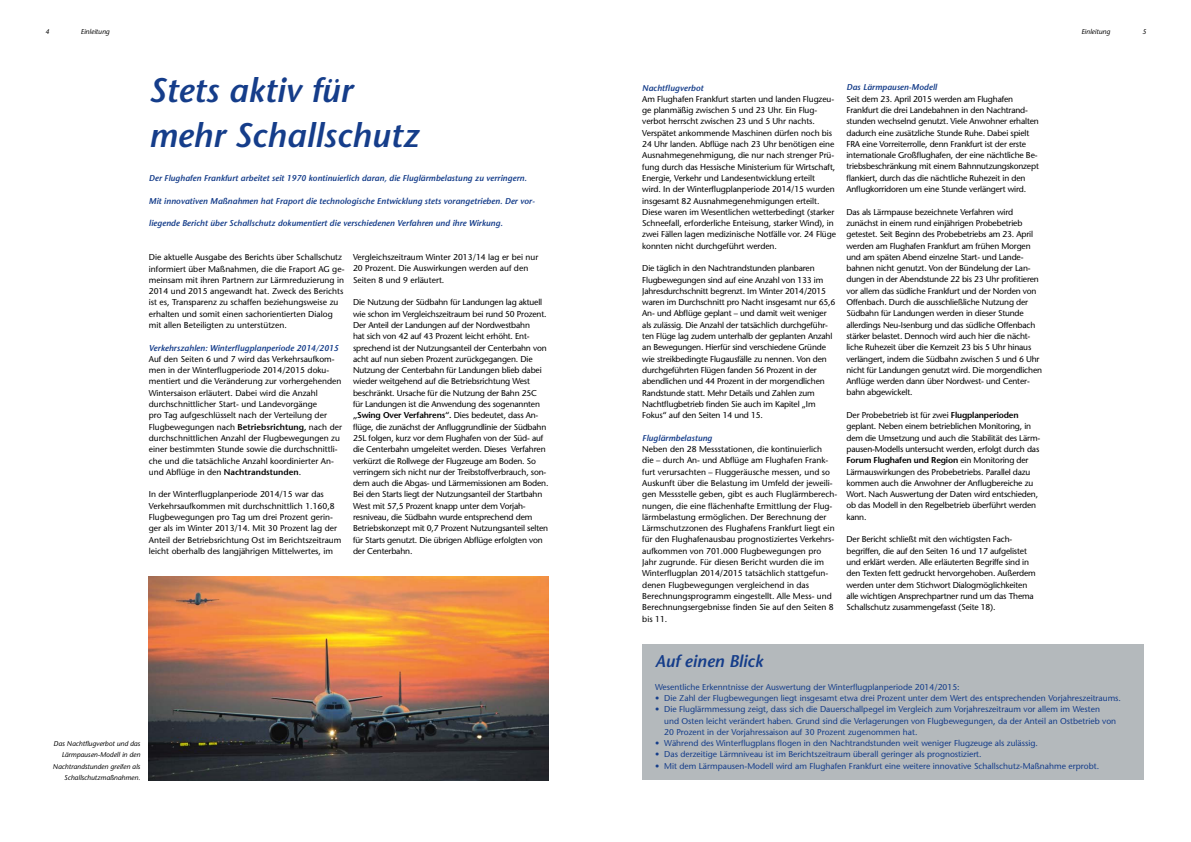
<style>
.page{position:relative;width:1191px;height:842px;background:#fff}
.page>*{position:absolute;margin:0;border:0;box-sizing:border-box;transform-origin:0 0}
.t1{font:italic 600 34px/45.2px "Stone Sans";color:#153d8a}
.t2{font:italic 600 17px "Stone Sans";color:#153d8a}
.t3{font:8.5px/11.3px "Stone Sans";letter-spacing:-.02em;color:#000}
.t4{font:8.5px/11.3px "Stone Sans";color:#000}
.t5{font:8.5px/11.3px "Stone Sans";color:#153d8a}
.t6{font:italic 600 8.5px "Stone Sans";color:#153d8a}
.t7{font:italic 7px/11.3px "Stone Sans";color:#000;text-align:right}
.s1{font-weight:600}
</style>
<div class="page">
<img style="left:149px;top:577px;width:400px;height:203px">
<div style="left:642px;top:644px;width:502px;height:136px;background:#b4b9bc"></div>
<p class="t7" style="left:45px;top:26px;width:6px">4</p>
<p class="t7" style="left:81px;top:26px;width:30px">Einleitung</p>
<p class="t7" style="left:1081px;top:26px;width:30px">Einleitung</p>
<p class="t7" style="left:1142px;top:26px;width:6px">5</p>
<h1 class="t1" style="left:149px;top:68px;width:272px">Stets aktiv für mehr Schallschutz</h1>
<p class="t6" style="left:149px;top:173px;width:379px">Der Flughafen Frankfurt arbeitet seit 1970 kontinuierlich daran, die Fluglärmbelastung zu verringern.</p>
<p class="t6" style="left:149px;top:196px;width:387px">Mit innovativen Maßnahmen hat Fraport die technologische Entwicklung stets vorangetrieben. Der vor-</p>
<p class="t6" style="left:149px;top:218px;width:355px">liegende Bericht über Schallschutz dokumentiert die verschiedenen Verfahren und ihre Wirkung.</p>
<p class="t4" style="left:149px;top:252px;width:197px">Die aktuelle Ausgabe des Berichts über Schallschutz informiert über Maßnahmen, die die Fraport AG ge&shy;meinsam mit ihren Partnern zur Lärmreduzierung in 2014 und 2015 angewandt hat. Zweck des Berichts ist es, Transparenz zu schaffen beziehungsweise zu erhalten und somit einen sachorientierten Dialog mit allen Beteiligten zu unterstützen.</p>
<p class="t6" style="left:149px;top:342px;width:191px">Verkehrszahlen: Winterflugplanperiode 2014/2015</p>
<p class="t4" style="left:149px;top:353px;width:195px">Auf den Seiten 6 und 7 wird das Verkehrsaufkom&shy;men in der Winterflugperiode 2014/2015 doku&shy;mentiert und die Veränderung zur vorhergehenden Wintersaison erläutert. Dabei wird die Anzahl durchschnittlicher Start- und Landevorgänge<br>pro Tag aufgeschlüsselt nach der Verteilung der Flugbewegungen nach <span class="s1">Betriebsrichtung,</span> nach der durchschnittlichen Anzahl der Flugbewegungen zu einer bestimmten Stunde sowie die durchschnittli&shy;che und die tatsächliche Anzahl koordinierter An&shy;und Abflüge in den <span class="s1">Nachtrandstunden</span>.</p>
<p class="t4" style="left:149px;top:489px;width:194px">In der Winterflugplanperiode 2014/15 war das Verkehrsaufkommen mit durchschnittlich 1.160,8<br>Flugbewegungen pro Tag um drei Prozent gerin&shy;ger als im Winter 2013/14. Mit 30 Prozent lag der Anteil der Betriebsrichtung Ost im Berichtszeitraum leicht oberhalb des langjährigen Mittelwertes, im</p>
<p class="t4" style="left:353px;top:251px;width:187px">Vergleichszeitraum Winter 2013/14 lag er bei nur<br>20 Prozent. Die Auswirkungen werden auf den<br>Seiten 8 und 9 erläutert.</p>
<p class="t3" style="left:353px;top:297px;width:197px">Die Nutzung der Südbahn für Landungen lag aktuell wie schon im Vergleichszeitraum bei rund 50 Prozent.<br>Der Anteil der Landungen auf der Nordwestbahn<br>hat sich von 42 auf 43 Prozent leicht erhöht. Ent&shy;sprechend ist der Nutzungsanteil der Centerbahn von acht auf nun sieben Prozent zurückgegangen. Die Nutzung der Centerbahn für Landungen blieb dabei wieder weitgehend auf die Betriebsrichtung West beschränkt. Ursache für die Nutzung der Bahn 25C für Landungen ist die Anwendung des sogenannten <span class="s1">„Swing Over Verfahrens“.</span> Dies bedeutet, dass An&shy;flüge, die zunächst der Anfluggrundlinie der Südbahn 25L folgen, kurz vor dem Flughafen von der Süd- auf die Centerbahn umgeleitet werden. Dieses Verfahren verkürzt die Rollwege der Flugzeuge am Boden. So verringern sich nicht nur der Treibstoffverbrauch, son&shy;dern auch die Abgas- und Lärmemissionen am Boden.<br>Bei den Starts liegt der Nutzungsanteil der Startbahn West mit 57,5 Prozent knapp unter dem Vorjah&shy;resniveau, die Südbahn wurde entsprechend dem Betriebskonzept mit 0,7 Prozent Nutzungsanteil selten für Starts genutzt. Die übrigen Abflüge erfolgten von der Centerbahn.</p>
<p class="t7" style="left:53px;top:738px;width:89px">Das Nachtflugverbot und das<br>Lärmpausen-Modell in den<br>Nachtrandstunden greifen als<br>Schallschutzmaßnahmen.</p>
<p class="t6" style="left:642px;top:82px;width:63px">Nachtflugverbot</p>
<p class="t3" style="left:642px;top:93px;width:195px">Am Flughafen Frankfurt starten und landen Flugzeu&shy;ge planmäßig zwischen 5 und 23 Uhr. Ein Flug&shy;verbot herrscht zwischen 23 und 5 Uhr nachts.<br>Verspätet ankommende Maschinen dürfen noch bis 24 Uhr landen. Abflüge nach 23 Uhr benötigen eine Ausnahmegenehmigung, die nur nach strenger Prü&shy;fung durch das Hessische Ministerium für Wirtschaft, Energie, Verkehr und Landesentwicklung erteilt<br>wird. In der Winterflugplanperiode 2014/15 wurden insgesamt 82 Ausnahmegenehmigungen erteilt.<br>Diese waren im Wesentlichen wetterbedingt (starker Schneefall, erforderliche Enteisung, starker Wind), in zwei Fällen lagen medizinische Notfälle vor. 24 Flüge konnten nicht durchgeführt werden.</p>
<p class="t3" style="left:642px;top:263px;width:195px">Die täglich in den Nachtrandstunden planbaren Flugbewegungen sind auf eine Anzahl von 133 im Jahresdurchschnitt begrenzt. Im Winter 2014/2015 waren im Durchschnitt pro Nacht insgesamt nur 65,6<br>An- und Abflüge geplant – und damit weit weniger als zulässig. Die Anzahl der tatsächlich durchgeführ&shy;ten Flüge lag zudem unterhalb der geplanten Anzahl an Bewegungen. Hierfür sind verschiedene Gründe wie streikbedingte Flugausfälle zu nennen. Von den durchgeführten Flügen fanden 56 Prozent in der abendlichen und 44 Prozent in der morgendlichen Randstunde statt. Mehr Details und Zahlen zum Nachtflugbetrieb finden Sie auch im Kapitel „Im Fokus“ auf den Seiten 14 und 15.</p>
<p class="t6" style="left:642px;top:433px;width:71px">Fluglärmbelastung</p>
<p class="t4" style="left:642px;top:443px;width:197px">Neben den 28 Messstationen, die kontinuierlich<br>die – durch An- und Abflüge am Flughafen Frank&shy;furt verursachten – Fluggeräusche messen, und so Auskunft über die Belastung im Umfeld der jeweili&shy;gen Messstelle geben, gibt es auch Fluglärmberech&shy;nungen, die eine flächenhafte Ermittlung der Flug&shy;lärmbelastung ermöglichen. Der Berechnung der Lärmschutzzonen des Flughafens Frankfurt liegt ein für den Flughafenausbau prognostiziertes Verkehrs&shy;aufkommen von 701.000 Flugbewegungen pro Jahr zugrunde. Für diesen Bericht wurden die im Winterflugplan 2014/2015 tatsächlich stattgefun&shy;denen Flugbewegungen vergleichend in das Berechnungsprogramm eingestellt. Alle Mess- und Berechnungsergebnisse finden Sie auf den Seiten 8 bis 11.</p>
<p class="t6" style="left:846px;top:82px;width:92px">Das Lärmpausen-Modell</p>
<p class="t3" style="left:846px;top:93px;width:194px">Seit dem 23. April 2015 werden am Flughafen Frankfurt die drei Landebahnen in den Nachtrand&shy;stunden wechselnd genutzt. Viele Anwohner erhalten dadurch eine zusätzliche Stunde Ruhe. Dabei spielt FRA eine Vorreiterrolle, denn Frankfurt ist der erste internationale Großflughafen, der eine nächtliche Be&shy;triebsbeschränkung mit einem Bahnnutzungskonzept flankiert, durch das die nächtliche Ruhezeit in den Anflugkorridoren um eine Stunde verlängert wird.</p>
<p class="t3" style="left:846px;top:206px;width:197px">Das als Lärmpause bezeichnete Verfahren wird zunächst in einem rund einjährigen Probebetrieb getestet. Seit Beginn des Probebetriebs am 23. April werden am Flughafen Frankfurt am frühen Morgen und am späten Abend einzelne Start- und Lande&shy;bahnen nicht genutzt. Von der Bündelung der Lan&shy;dungen in der Abendstunde 22 bis 23 Uhr profitieren vor allem das südliche Frankfurt und der Norden von Offenbach. Durch die ausschließliche Nutzung der Südbahn für Landungen werden in dieser Stunde allerdings Neu-Isenburg und das südliche Offenbach stärker belastet. Dennoch wird auch hier die nächt&shy;liche Ruhezeit über die Kernzeit 23 bis 5 Uhr hinaus verlängert, indem die Südbahn zwischen 5 und 6 Uhr nicht für Landungen genutzt wird. Die morgendlichen Anflüge werden dann über Nordwest- und Center&shy;bahn abgewickelt.</p>
<p class="t3" style="left:846px;top:409px;width:195px">Der Probebetrieb ist für zwei <span class="s1">Flugplanperioden </span>geplant. Neben einem betrieblichen Monitoring, in dem die Umsetzung und auch die Stabilität des Lärm&shy;pausen-Modells untersucht werden, erfolgt durch das <span class="s1">Forum Flughafen und Region</span> ein Monitoring der Lärmauswirkungen des Probebetriebs. Parallel dazu kommen auch die Anwohner der Anflugbereiche zu Wort. Nach Auswertung der Daten wird entschieden, ob das Modell in den Regelbetrieb überführt werden kann.</p>
<p class="t3" style="left:846px;top:534px;width:191px">Der Bericht schließt mit den wichtigsten Fach&shy;begriffen, die auf den Seiten 16 und 17 aufgelistet und erklärt werden. Alle erläuterten Begriffe sind in den Texten fett gedruckt hervorgehoben. Außerdem werden unter dem Stichwort Dialogmöglichkeiten alle wichtigen Ansprechpartner rund um das Thema Schallschutz zusammengefasst (Seite 18).</p>
<h2 class="t2" style="left:655px;top:651px;width:109px">Auf einen Blick</h2>
<p class="t5" style="left:655px;top:681px;width:306px">Wesentliche Erkenntnisse der Auswertung der Winterflugplanperiode 2014/2015:</p>
<p class="t5" style="left:655px;top:692px;width:467px">• Die Zahl der Flugbewegungen liegt insgesamt etwa drei Prozent unter dem Wert des entsprechenden Vorjahreszeitraums.</p>
<p class="t5" style="left:664px;top:704px;width:453px;text-indent:-9px">• Die Fluglärmmessung zeigt, dass sich die Dauerschallpegel im Vergleich zum Vorjahreszeitraum vor allem im Westen und Osten leicht verändert haben. Grund sind die Verlagerungen von Flugbewegungen, da der Anteil an Ostbetrieb von<br>20 Prozent in der Vorjahressaison auf 30 Prozent zugenommen hat.</p>
<p class="t5" style="left:655px;top:737px;width:384px">• Während des Winterflugplans flogen in den Nachtrandstunden weit weniger Flugzeuge als zulässig.</p>
<p class="t5" style="left:655px;top:749px;width:328px">• Das derzeitige Lärmniveau ist im Berichtszeitraum überall geringer als prognostiziert.</p>
<p class="t5" style="left:655px;top:760px;width:445px">• Mit dem Lärmpausen-Modell wird am Flughafen Frankfurt eine weitere innovative Schallschutz-Maßnahme erprobt.</p>
</div>
